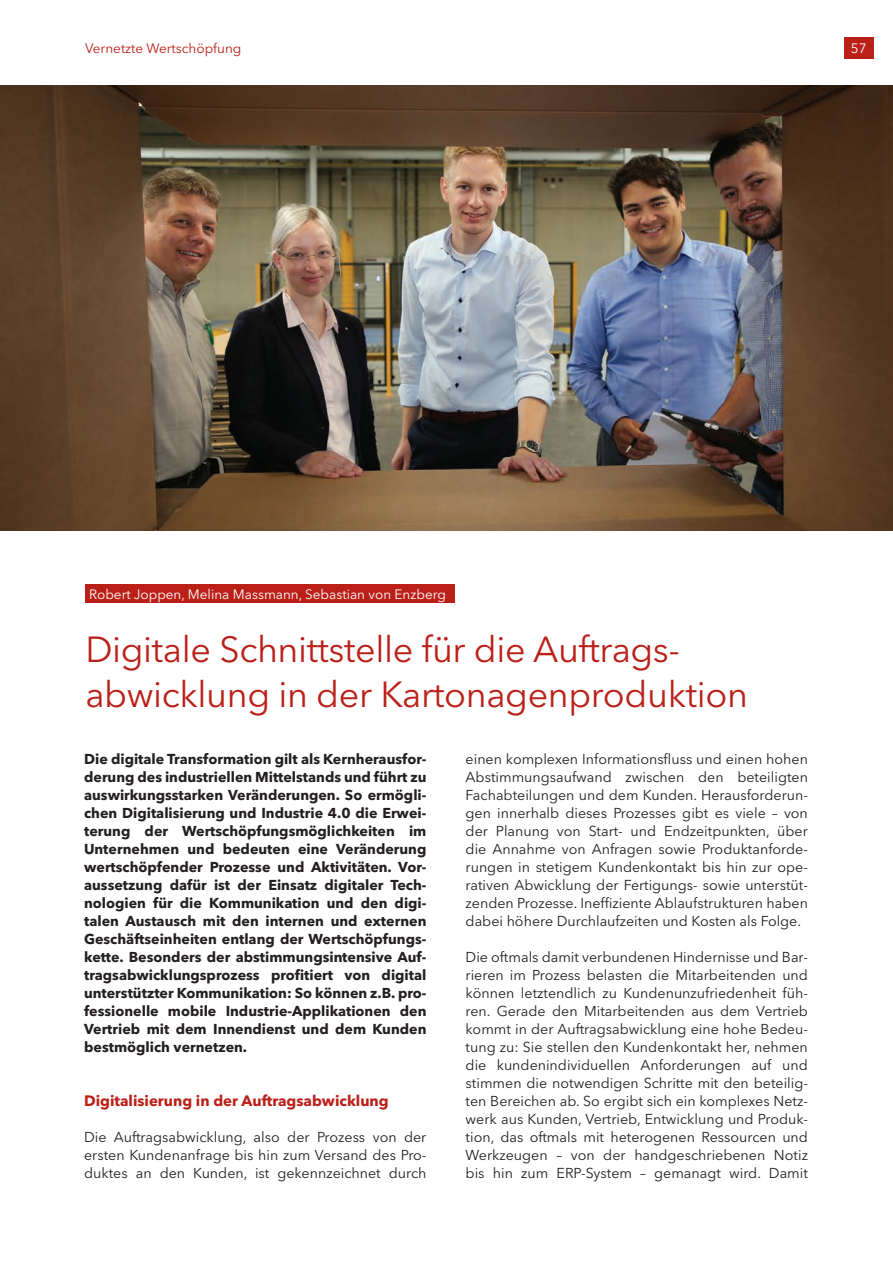
<style>
.page{position:relative;width:893px;height:1263px;background:#fff}
.page>*{position:absolute;margin:0;border:0;box-sizing:border-box;transform-origin:0 0}
.t1{font:36px/45px "Avenir Next LT Pro";letter-spacing:-.01em;color:#bb2018}
.t2{font:700 15px "Avenir Next LT Pro";color:#bb2018}
.t3{font:14.25px/18px "Avenir Next LT Pro";color:#231f20;text-align:justify}
.t4{font:700 14.25px/18px "Avenir Next LT Pro";color:#231f20;text-align:justify}
.t5{font:13.5px "Avenir Next LT Pro";color:#fff}
.t6{font:13.5px "Avenir Next LT Pro";color:#bb2018}
</style>
<div class="page">
<div style="left:844px;top:37px;width:30px;height:21px;background:#bb2018"></div>
<div style="left:85px;top:584px;width:370px;height:19px;background:#bb2018"></div>
<img style="left:0;top:85px;width:893px;height:445px">
<p class="t6" style="left:85px;top:40px;width:158px">Vernetzte Wertschöpfung</p>
<p class="t5" style="left:851px;top:40px;width:17px">57</p>
<h2 class="t5" style="left:89px;top:586px;width:358px">Robert Joppen, Melina Massmann, Sebastian von Enzberg</h2>
<h1 class="t1" style="left:85px;top:627px;width:664px">Digitale Schnittstelle für die Auftrags&shy;abwicklung in der Kartonagenproduktion</h1>
<p class="t4" style="left:84px;top:750px;width:344px">Die digitale Transformation gilt als Kernherausfor&shy;derung des industriellen Mittelstands und führt zu auswirkungsstarken Veränderungen. So ermögli&shy;chen Digitalisierung und Industrie 4.0 die Erwei&shy;terung der Wertschöpfungsmöglichkeiten im Unternehmen und bedeuten eine Veränderung wertschöpfender Prozesse und Aktivitäten. Vor&shy;aussetzung dafür ist der Einsatz digitaler Tech&shy;nologien für die Kommunikation und den digi&shy;talen Austausch mit den internen und externen Geschäftseinheiten entlang der Wertschöpfungs&shy;kette. Besonders der abstimmungsintensive Auf&shy;tragsabwicklungsprozess profitiert von digital unterstützter Kommunikation: So können z.B. pro&shy;fessionelle mobile Industrie-Applikationen den Vertrieb mit dem Innendienst und dem Kunden bestmöglich vernetzen.</p>
<h2 class="t2" style="left:84px;top:1092px;width:306px">Digitalisierung in der Auftragsabwicklung</h2>
<p class="t3" style="left:84px;top:1128px;width:344px">Die Auftragsabwicklung, also der Prozess von der ersten Kundenanfrage bis hin zum Versand des Pro&shy;duktes an den Kunden, ist gekennzeichnet durch</p>
<p class="t3" style="left:466px;top:750px;width:344px">einen komplexen Informationsfluss und einen hohen Abstimmungsaufwand zwischen den beteiligten Fachabteilungen und dem Kunden. Herausforderun&shy;gen innerhalb dieses Prozesses gibt es viele – von der Planung von Start- und Endzeitpunkten, über die Annahme von Anfragen sowie Produktanforde&shy;rungen in stetigem Kundenkontakt bis hin zur ope&shy;rativen Abwicklung der Fertigungs- sowie unterstüt&shy;zenden Prozesse. Ineffiziente Ablaufstrukturen haben dabei höhere Durchlaufzeiten und Kosten als Folge.</p>
<p class="t3" style="left:466px;top:948px;width:344px">Die oftmals damit verbundenen Hindernisse und Bar&shy;rieren im Prozess belasten die Mitarbeitenden und können letztendlich zu Kundenunzufriedenheit füh&shy;ren. Gerade den Mitarbeitenden aus dem Vertrieb kommt in der Auftragsabwicklung eine hohe Bedeu&shy;tung zu: Sie stellen den Kundenkontakt her, nehmen die kundenindividuellen Anforderungen auf und stimmen die notwendigen Schritte mit den beteilig&shy;ten Bereichen ab. So ergibt sich ein komplexes Netz&shy;werk aus Kunden, Vertrieb, Entwicklung und Produk&shy;tion, das oftmals mit heterogenen Ressourcen und Werkzeugen – von der handgeschriebenen Notiz bis hin zum ERP-System – gemanagt wird. Damit</p>
</div>
